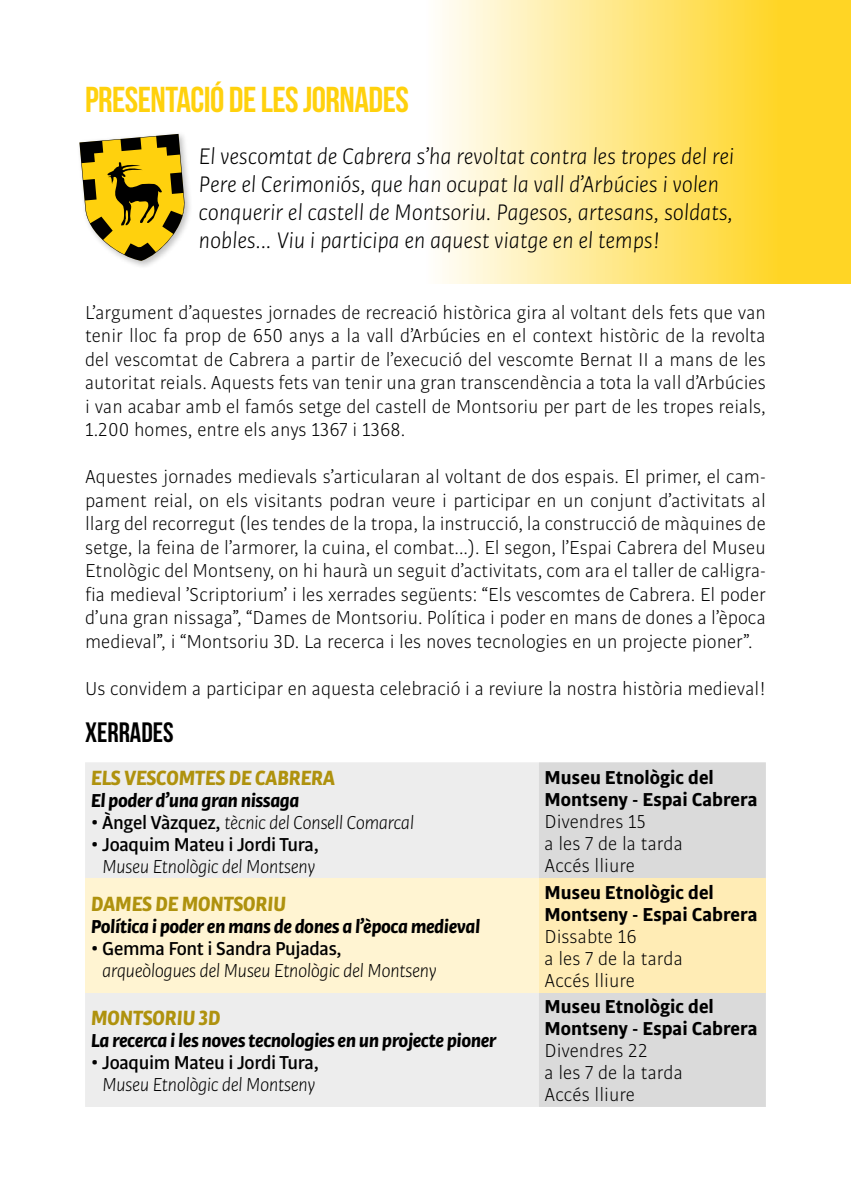
<style>
.page{position:relative;width:851px;height:1191px;background:#fff}
.page>*{position:absolute;margin:0;border:0;box-sizing:border-box;transform-origin:0 0}
.t1{font:700 36px "Bebas Neue";letter-spacing:-.015em;color:#ffd10d}
.t2{font:700 28px "Bebas Neue";color:#000}
.t3{font:italic 300 24px/28px "Bulo";color:#000}
.t4{font:italic 700 22px "Bulo";letter-spacing:-.02em;color:#af920e}
.t5{font:300 20px/23.6px "Bulo";color:#000}
.t6{font:italic 300 20px "Bulo";letter-spacing:-.02em;color:#000}
.t7{font:700 20px/22px "Bulo";color:#000}
.t8{font:italic 700 20px "Bulo";letter-spacing:-.02em;color:#000}
.t9{font:500 20px "Bulo";letter-spacing:-.02em;color:#000}
.s1{font-weight:500;font-style:normal}
</style>
<div class="page">
<svg style="left:442px;top:0;width:408px;height:283px;background:#ffe57b"></svg>
<div style="left:85px;top:762px;width:454px;height:345px;background:#ededed"></div>
<div style="left:539px;top:762px;width:226px;height:345px;background:#dadada"></div>
<div style="left:85px;top:878px;width:454px;height:114px;background:#fff4d2"></div>
<div style="left:539px;top:878px;width:226px;height:114px;background:#ffecb5"></div>
<div style="left:77px;top:131px;width:116px;height:138px;background:#000;opacity:.25"></div>
<svg style="left:79px;top:134px;width:108px;height:127px"></svg>
<h1 class="t1" style="left:85px;top:80px;width:325px">PRESENTACIÓ DE LES JORNADES</h1>
<p class="t3" style="left:198px;top:142px;width:537px">El vescomtat de Cabrera s’ha revoltat contra les tropes del rei Pere el Cerimoniós, que han ocupat la vall d’Arbúcies i volen conquerir el castell de Montsoriu. Pagesos, artesans, soldats, nobles... Viu i participa en aquest viatge en el temps!</p>
<p class="t5" style="left:85px;top:300px;width:682px;text-align:justify">L’argument d’aquestes jornades de recreació històrica gira al voltant dels fets que van tenir lloc fa prop de 650 anys a la vall d’Arbúcies en el context històric de la revolta del vescomtat de Cabrera a partir de l’execució del vescomte Bernat II a mans de les autoritat reials. Aquests fets van tenir una gran transcendència a tota la vall d’Arbúcies i van acabar amb el famós setge del castell de Montsoriu per part de les tropes reials, 1.200 homes, entre els anys 1367 i 1368.</p>
<p class="t5" style="left:85px;top:464px;width:682px;text-align:justify">Aquestes jornades medievals s’articularan al voltant de dos espais. El primer, el cam&shy;pament reial, on els visitants podran veure i participar en un conjunt d’activitats al llarg del recorregut (les tendes de la tropa, la instrucció, la construcció de màquines de setge, la feina de l’armorer, la cuina, el combat...). El segon, l’Espai Cabrera del Museu Etnològic del Montseny, on hi haurà un seguit d’activitats, com ara el taller de cal·ligra&shy;fia medieval ’Scriptorium’ i les xerrades següents: “Els vescomtes de Cabrera. El poder d’una gran nissaga”, “Dames de Montsoriu. Política i poder en mans de dones a l’època medieval”, i “Montsoriu 3D. La recerca i les noves tecnologies en un projecte pioner”.</p>
<p class="t5" style="left:85px;top:676px;width:682px">Us convidem a participar en aquesta celebració i a reviure la nostra història medieval!</p>
<h2 class="t2" style="left:85px;top:717px;width:90px">XERRADES</h2>
<p class="t4" style="left:91px;top:762px;width:246px">ELS VESCOMTES DE CABRERA</p>
<p class="t8" style="left:91px;top:786px;width:210px">El poder d’una gran nissaga</p>
<p class="t6" style="left:91px;top:810px;width:325px"><span class="s1">• Àngel Vàzquez,</span> tècnic del Consell Comarcal</p>
<p class="t9" style="left:91px;top:831px;width:229px">• Joaquim Mateu i Jordi Tura,</p>
<p class="t6" style="left:102px;top:854px;width:214px">Museu Etnològic del Montseny</p>
<p class="t7" style="left:544px;top:766px;width:214px">Museu Etnològic del<br>Montseny - Espai Cabrera</p>
<p class="t5" style="left:544px;top:810px;width:140px;line-height:22px">Divendres 15<br>a les 7 de la tarda<br>Accés lliure</p>
<p class="t4" style="left:91px;top:888px;width:197px">DAMES DE MONTSORIU</p>
<p class="t8" style="left:91px;top:912px;width:391px">Política i poder en mans de dones a l’època medieval</p>
<p class="t9" style="left:91px;top:935px;width:252px">• Gemma Font i Sandra Pujadas,</p>
<p class="t6" style="left:102px;top:958px;width:336px">arqueòlogues del Museu Etnològic del Montseny</p>
<p class="t4" style="left:91px;top:1003px;width:131px">MONTSORIU 3D</p>
<p class="t8" style="left:91px;top:1027px;width:407px">La recerca i les noves tecnologies en un projecte pioner</p>
<p class="t9" style="left:91px;top:1050px;width:229px">• Joaquim Mateu i Jordi Tura,</p>
<p class="t6" style="left:102px;top:1072px;width:214px">Museu Etnològic del Montseny</p>
<p class="t7" style="left:544px;top:881px;width:214px">Museu Etnològic del<br>Montseny - Espai Cabrera</p>
<p class="t5" style="left:544px;top:925px;width:140px;line-height:22px">Dissabte 16<br>a les 7 de la tarda<br>Accés lliure</p>
<p class="t7" style="left:544px;top:995px;width:214px">Museu Etnològic del<br>Montseny - Espai Cabrera</p>
<p class="t5" style="left:544px;top:1039px;width:140px;line-height:22px">Divendres 22<br>a les 7 de la tarda<br>Accés lliure</p>
</div>
